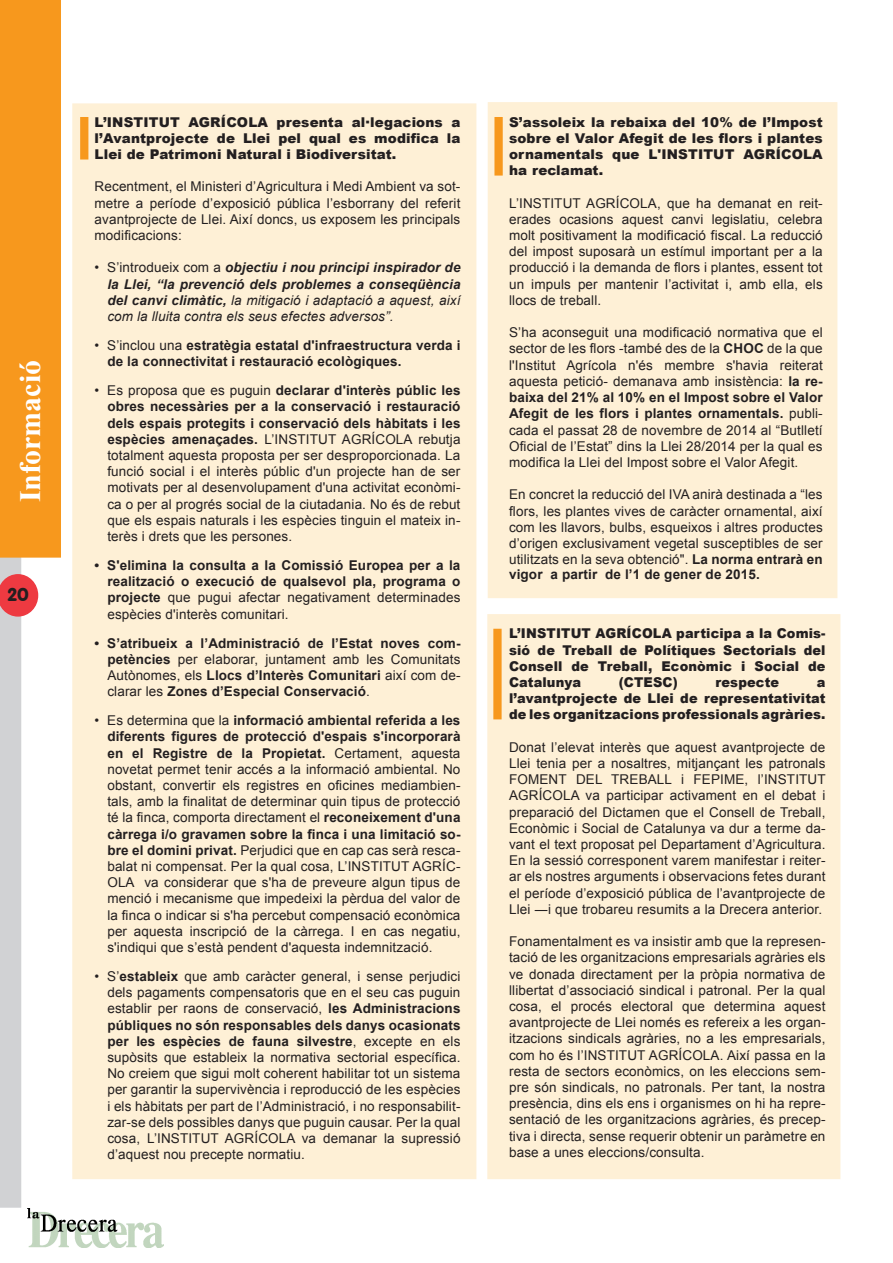
<style>
.page{position:relative;width:893px;height:1263px;background:#fff}
.page>*{position:absolute;margin:0;border:0;box-sizing:border-box;transform-origin:0 0}
.t1{font:700 30px "Times New Roman";color:#fff}
.t2{font:18px "VAG Rounded BT";color:#231f20}
.t3{font:13.5px/16.2px "Arial";letter-spacing:.01em;color:#231f20;text-align:justify}
.t4{font:700 13.5px/16.2px "Arial";letter-spacing:.01em;color:#231f20;text-align:justify}
.t5{font:900 13.5px/16.2px "Arial";letter-spacing:.01em;color:#231f20;text-align:justify}
.t6{font:900 13.5px/16.2px "Arial";letter-spacing:.01em;color:#231f20;text-align:justify;scale:.96 1}
.t7{font:italic 700 13.5px/16.2px "Arial";letter-spacing:.01em;color:#231f20;text-align:justify}
.s1{font-weight:400;font-style:normal}
.s2{font-weight:400}
.s3{font-weight:700}
</style>
<div class="page">
<img style="left:27px;top:1209px;width:136px;height:38px">
<div style="left:73px;top:104px;width:403px;height:1074px;background:#fef0d6"></div>
<div style="left:72px;top:103px;width:404px;height:1076px;border:2px solid #fef0d6"></div>
<div style="left:488px;top:103px;width:349px;height:494px;background:#fef0d6"></div>
<div style="left:488px;top:102px;width:349px;height:496px;border:2px solid #fef0d6"></div>
<div style="left:488px;top:615px;width:352px;height:563px;background:#fef0d6"></div>
<div style="left:487px;top:614px;width:353px;height:565px;border:2px solid #fef0d6"></div>
<div style="left:495px;top:118px;width:7px;height:57px;background:#f7981d"></div>
<div style="left:494px;top:117px;width:9px;height:59px;border:2px solid #f7981d"></div>
<div style="left:81px;top:118px;width:7px;height:41px;background:#f7981d"></div>
<div style="left:80px;top:117px;width:8px;height:43px;border:2px solid #f7981d"></div>
<div style="left:494px;top:629px;width:7px;height:90px;background:#f7981d"></div>
<div style="left:493px;top:629px;width:9px;height:90px;border:2px solid #f7981d"></div>
<svg style="left:0;top:0;width:61px;height:1208px"></svg>
<h1 class="t1" style="left:13px;top:502px;width:144px;rotate:-90deg">Informació</h1>
<h2 class="t2" style="left:8px;top:583px;width:23px">20</h2>
<p class="t5" style="left:95px;top:113px;width:367px">L’INSTITuT AGRÍCOLA presenta al·legacions a l’Avantprojecte de Llei pel qual es modifica la Llei de Patrimoni Natural i Biodiversitat.</p>
<p class="t3" style="left:95px;top:179px;width:367px">Recentment, el Ministeri d’Agricultura i Medi Ambient va sot&shy;metre a període d’exposició pública l’esborrany del referit avantprojecte de Llei. Així doncs, us exposem les principals modificacions:</p>
<p class="t7" style="left:107px;top:260px;width:355px;text-indent:-13px"><span class="s1">• S’introdueix com a</span> objectiu i nou principi inspirador de la Llei, “la prevenció dels problemes a conseqüència del canvi climàtic, <span class="s2">la mitigació i adaptació a aquest, així com la lluita contra els seus efectes adversos”.</span></p>
<p class="t4" style="left:107px;top:338px;width:355px;text-indent:-13px"><span class="s2">• S’inclou una</span> estratègia estatal d'infraestructura verda i de la connectivitat i restauració ecològiques.</p>
<p class="t3" style="left:107px;top:382px;width:355px;text-indent:-13px">• Es proposa que es puguin <span class="s3">declarar d'interès públic les obres necessàries per a la conservació i restauració dels espais protegits i conservació dels hàbitats i les espècies amenaçades.</span> L’INSTITUT AGRÍCOLA rebutja totalment aquesta proposta per ser desproporcionada. La funció social i el interès públic d'un projecte han de ser motivats per al desenvolupament d'una activitat econòmi&shy;ca o per al progrés social de la ciutadania. No és de rebut que els espais naturals i les espècies tinguin el mateix in&shy;terès i drets que les persones.</p>
<p class="t4" style="left:107px;top:557px;width:355px;text-indent:-13px">• S'elimina la consulta a la Comissió Europea per a la realització o execució de qualsevol pla, programa o projecte <span class="s2">que pugui afectar negativament determinades espècies d'interès comunitari.</span></p>
<p class="t4" style="left:107px;top:635px;width:355px;text-indent:-13px">• S’atribueix a l’Administració de l’Estat noves com&shy;petències <span class="s2">per elaborar, juntament amb les Comunitats Autònomes, els</span> Llocs d’Interès Comunitari <span class="s2">així com de&shy;clarar les</span> Zones d’Especial Conservació<span class="s2">.</span></p>
<p class="t3" style="left:107px;top:712px;width:355px;text-indent:-13px">• Es determina que la <span class="s3">informació ambiental referida a les diferents figures de protecció d'espais s'incorporarà en el Registre de la Propietat.</span> Certament, aquesta novetat permet tenir accés a la informació ambiental. No obstant, convertir els registres en oficines mediambien&shy;tals, amb la finalitat de determinar quin tipus de protecció té la finca, comporta directament el <span class="s3">reconeixement d'una càrrega i/o gravamen sobre la finca i una limitació so&shy;bre el domini privat.</span> Perjudici que en cap cas serà resca&shy;balat ni compensat. Per la qual cosa, L’INSTITUT AGRÍC-OLA va considerar que s'ha de preveure algun tipus de menció i mecanisme que impedeixi la pèrdua del valor de la finca o indicar si s'ha percebut compensació econòmica per aquesta inscripció de la càrrega. I en cas negatiu, s'indiqui que s’està pendent d'aquesta indemnització.</p>
<p class="t3" style="left:107px;top:968px;width:355px;text-indent:-13px">• S’<span class="s3">estableix</span> que amb caràcter general, i sense perjudici dels pagaments compensatoris que en el seu cas puguin establir per raons de conservació, <span class="s3">les Administracions públiques no són responsables dels danys ocasionats per les espècies de fauna silvestre</span>, excepte en els supòsits que estableix la normativa sectorial específica.<br>No creiem que sigui molt coherent habilitar tot un sistema per garantir la supervivència i reproducció de les espècies i els hàbitats per part de l’Administració, i no responsabilit&shy;zar-se dels possibles danys que puguin causar. Per la qual cosa, L’INSTITUT AGRÍCOLA va demanar la supressió d’aquest nou precepte normatiu.</p>
<p class="t5" style="left:509px;top:113px;width:315px">S’assoleix la rebaixa del 10% de l’Impost sobre el valor Afegit de les flors i plantes ornamentals que L'INSTITuT AGRÍCOLA ha reclamat.</p>
<p class="t3" style="left:509px;top:195px;width:315px">L’INSTITUT AGRÍCOLA, que ha demanat en reit&shy;erades ocasions aquest canvi legislatiu, celebra molt positivament la modificació fiscal. La reducció del impost suposarà un estímul important per a la producció i la demanda de flors i plantes, essent tot un impuls per mantenir l’activitat i, amb ella, els llocs de treball.</p>
<p class="t3" style="left:509px;top:325px;width:315px">S’ha aconseguit una modificació normativa que el sector de les flors -també des de la <span class="s3">CHOC</span> de la que l'Institut Agrícola n'és membre s'havia reiterat aquesta petició- demanava amb insistència: <span class="s3">la re&shy;baixa del 21% al 10% en el Impost sobre el Valor Afegit de les flors i plantes ornamentals.</span> publi&shy;cada el passat 28 de novembre de 2014 al “Butlletí Oficial de l’Estat” dins la Llei 28/2014 per la qual es modifica la Llei del Impost sobre el Valor Afegit.</p>
<p class="t3" style="left:509px;top:487px;width:315px">En concret la reducció del IVA anirà destinada a “les flors, les plantes vives de caràcter ornamental, així com les llavors, bulbs, esqueixos i altres productes d’origen exclusivament vegetal susceptibles de ser utilitzats en la seva obtenció". <span class="s3">La norma entrarà en vigor a partir de l’1 de gener de 2015.</span></p>
<p class="t6" style="left:509px;top:625px;width:331px">L’INSTITuT AGRÍCOLA participa a la Comis&shy;sió de Treball de Polítiques Sectorials del Consell de Treball, Econòmic i Social de Catalunya</p>
<p class="t6" style="left:619px;top:674px;width:63px">(CTESC)</p>
<p class="t6" style="left:715px;top:674px;width:68px">respecte</p>
<p class="t6" style="left:509px;top:674px;width:331px;text-indent:308px">a l’avantprojecte de Llei de representativitat de les organitzacions professionals agràries.</p>
<p class="t3" style="left:509px;top:739px;width:318px">Donat l’elevat interès que aquest avantprojecte de Llei tenia per a nosaltres, mitjançant les patronals FOMENT DEL TREBALL i FEPIME, l’INSTITUT AGRÍCOLA va participar activament en el debat i preparació del Dictamen que el Consell de Treball, Econòmic i Social de Catalunya va dur a terme da&shy;vant el text proposat pel Departament d’Agricultura.<br>En la sessió corresponent varem manifestar i reiter&shy;ar els nostres arguments i observacions fetes durant el període d’exposició pública de l’avantprojecte de Llei ―i que trobareu resumits a la Drecera anterior.</p>
<p class="t3" style="left:509px;top:933px;width:318px">Fonamentalment es va insistir amb que la represen&shy;tació de les organitzacions empresarials agràries els ve donada directament per la pròpia normativa de llibertat d’associació sindical i patronal. Per la qual cosa, el procés electoral que determina aquest avantprojecte de Llei només es refereix a les organ&shy;itzacions sindicals agràries, no a les empresarials, com ho és l’INSTITUT AGRÍCOLA. Així passa en la resta de sectors econòmics, on les eleccions sem&shy;pre són sindicals, no patronals. Per tant, la nostra presència, dins els ens i organismes on hi ha repre&shy;sentació de les organitzacions agràries, és precep&shy;tiva i directa, sense requerir obtenir un paràmetre en base a unes eleccions/consulta.</p>
</div>
